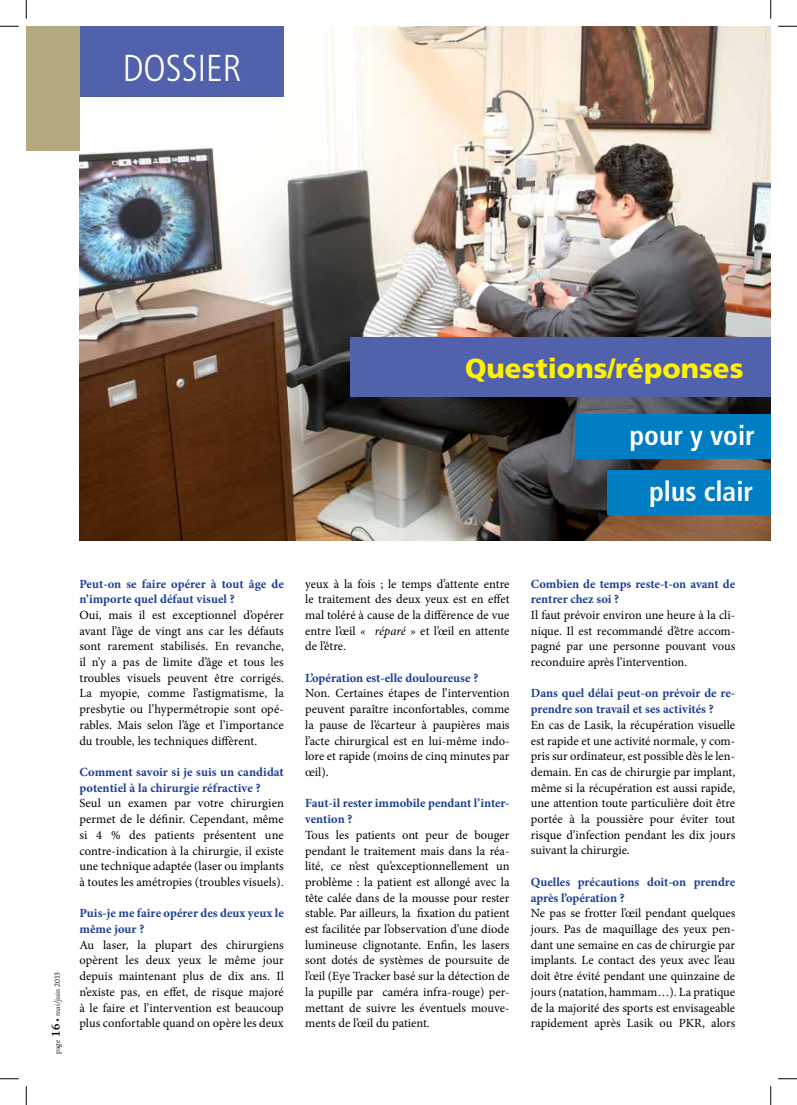
<style>
.page{position:relative;width:797px;height:1105px;background:#fff}
.page>*{position:absolute;margin:0;border:0;box-sizing:border-box;transform-origin:0 0}
.t1{font:300 condensed 37.5px "Frutiger";color:#fff}
.t2{font:700 condensed 27.5px/56.1px "Frutiger";color:#fff;text-align:right}
.t3{font:900 27.5px "Frutiger";color:#fff200}
.t4{font:12.5px/15.8px "Minion Pro";color:#000;text-align:justify}
.t5{font:700 12.5px/15.8px "Minion Pro";color:#1c3e94}
.t6{font:300 8.12px "Adobe Jenson Pro";color:#000}
.s1{font-weight:600;font-size:12.5px}
.s2{font-weight:600;font-size:10px}
.s3{font-style:italic}
</style>
<div class="page">
<img style="left:79px;top:26px;width:691px;height:515px">
<div style="left:79px;top:26px;width:205px;height:71px;background:#5261ac"></div>
<div style="left:26px;top:26px;width:54px;height:124px;background:#b3a97e"></div>
<div style="left:575px;top:414px;width:195px;height:45px;background:#007dc3"></div>
<div style="left:607px;top:471px;width:163px;height:44px;background:#007dc3"></div>
<div style="left:350px;top:337px;width:420px;height:59px;background:#5261ac"></div>
<svg style="left:0;top:25px;width:19px;height:2px"></svg>
<svg style="left:778px;top:25px;width:19px;height:2px"></svg>
<svg style="left:0;top:1078px;width:19px;height:1px"></svg>
<svg style="left:778px;top:1078px;width:19px;height:1px"></svg>
<svg style="left:25px;top:0;width:2px;height:19px"></svg>
<svg style="left:25px;top:1086px;width:2px;height:19px"></svg>
<svg style="left:770px;top:0;width:1px;height:19px"></svg>
<svg style="left:770px;top:1086px;width:1px;height:19px"></svg>
<h1 class="t1" style="left:123px;top:47px;width:120px">DOSSIER</h1>
<h2 class="t3" style="left:465px;top:351px;width:280px">Questions/réponses</h2>
<h2 class="t2" style="left:629px;top:407px;width:127px">pour y voir plus clair</h2>
<p class="t6" style="left:53px;top:1054px;width:84px;rotate:-90deg">page <span class="s1">16</span> <span class="s2">•</span> mai/juin 2013</p>
<p class="t5" style="left:79px;top:575px;width:206px">Peut-on se faire opérer à tout âge de n’importe quel défaut visuel ?</p>
<p class="t4" style="left:79px;top:607px;width:206px">Oui, mais il est exceptionnel d’opérer avant l’âge de vingt ans car les défauts sont rarement stabilisés. En revanche, il n’y a pas de limite d’âge et tous les troubles visuels peuvent être corrigés.<br>La myopie, comme l’astigmatisme, la presbytie ou l’hypermétropie sont opé&shy;rables. Mais selon l’âge et l’importance du trouble, les techniques diffèrent.</p>
<p class="t5" style="left:79px;top:764px;width:206px">Comment savoir si je suis un candidat potentiel à la chirurgie réfractive ?</p>
<p class="t4" style="left:79px;top:795px;width:206px">Seul un examen par votre chirurgien permet de le définir. Cependant, même si 4 % des patients présentent une contre-indication à la chirurgie, il existe une technique adaptée (laser ou implants à toutes les amétropies (troubles visuels).</p>
<p class="t5" style="left:79px;top:905px;width:206px">Puis-je me faire opérer des deux yeux le même jour ?</p>
<p class="t4" style="left:79px;top:937px;width:206px">Au laser, la plupart des chirurgiens opèrent les deux yeux le même jour depuis maintenant plus de dix ans. Il n’existe pas, en effet, de risque majoré à le faire et l’intervention est beaucoup plus confortable quand on opère les deux</p>
<p class="t4" style="left:305px;top:576px;width:206px">yeux à la fois ; le temps d’attente entre le traitement des deux yeux est en effet mal toléré à cause de la différence de vue entre l’œil <span class="s3">« réparé »</span> et l’œil en attente de l’être.</p>
<p class="t5" style="left:305px;top:670px;width:175px">L’opération est-elle douloureuse ?</p>
<p class="t4" style="left:305px;top:686px;width:206px">Non. Certaines étapes de l’intervention peuvent paraître inconfortables, comme la pause de l’écarteur à paupières mais l’acte chirurgical est en lui-même indo&shy;lore et rapide (moins de cinq minutes par œil).</p>
<p class="t5" style="left:305px;top:795px;width:206px">Faut-il rester immobile pendant l’inter&shy;vention ?</p>
<p class="t4" style="left:305px;top:827px;width:206px">Tous les patients ont peur de bouger pendant le traitement mais dans la réa&shy;lité, ce n’est qu’exceptionnellement un problème : la patient est allongé avec la tête calée dans de la mousse pour rester stable. Par ailleurs, la fixation du patient est facilitée par l’observation d’une diode lumineuse clignotante. Enfin, les lasers sont dotés de systèmes de poursuite de l’œil (Eye Tracker basé sur la détection de la pupille par caméra infra-rouge) per&shy;mettant de suivre les éventuels mouve&shy;ments de l’œil du patient.</p>
<p class="t5" style="left:531px;top:575px;width:206px">Combien de temps reste-t-on avant de rentrer chez soi ?</p>
<p class="t4" style="left:531px;top:607px;width:206px">Il faut prévoir environ une heure à la cli&shy;nique. Il est recommandé d’être accom&shy;pagné par une personne pouvant vous reconduire après l’intervention.</p>
<p class="t5" style="left:531px;top:685px;width:206px">Dans quel délai peut-on prévoir de re&shy;prendre son travail et ses activités ?</p>
<p class="t4" style="left:531px;top:717px;width:206px">En cas de Lasik, la récupération visuelle est rapide et une activité normale, y com&shy;pris sur ordinateur, est possible dès le len&shy;demain. En cas de chirurgie par implant, même si la récupération est aussi rapide, une attention toute particulière doit être portée à la poussière pour éviter tout risque d’infection pendant les dix jours suivant la chirurgie.</p>
<p class="t5" style="left:531px;top:874px;width:206px">Quelles précautions doit-on prendre après l’opération ?</p>
<p class="t4" style="left:531px;top:905px;width:206px">Ne pas se frotter l’œil pendant quelques jours. Pas de maquillage des yeux pen&shy;dant une semaine en cas de chirurgie par implants. Le contact des yeux avec l’eau doit être évité pendant une quinzaine de jours (natation, hammam…). La pratique de la majorité des sports est envisageable rapidement après Lasik ou PKR, alors</p>
</div>
